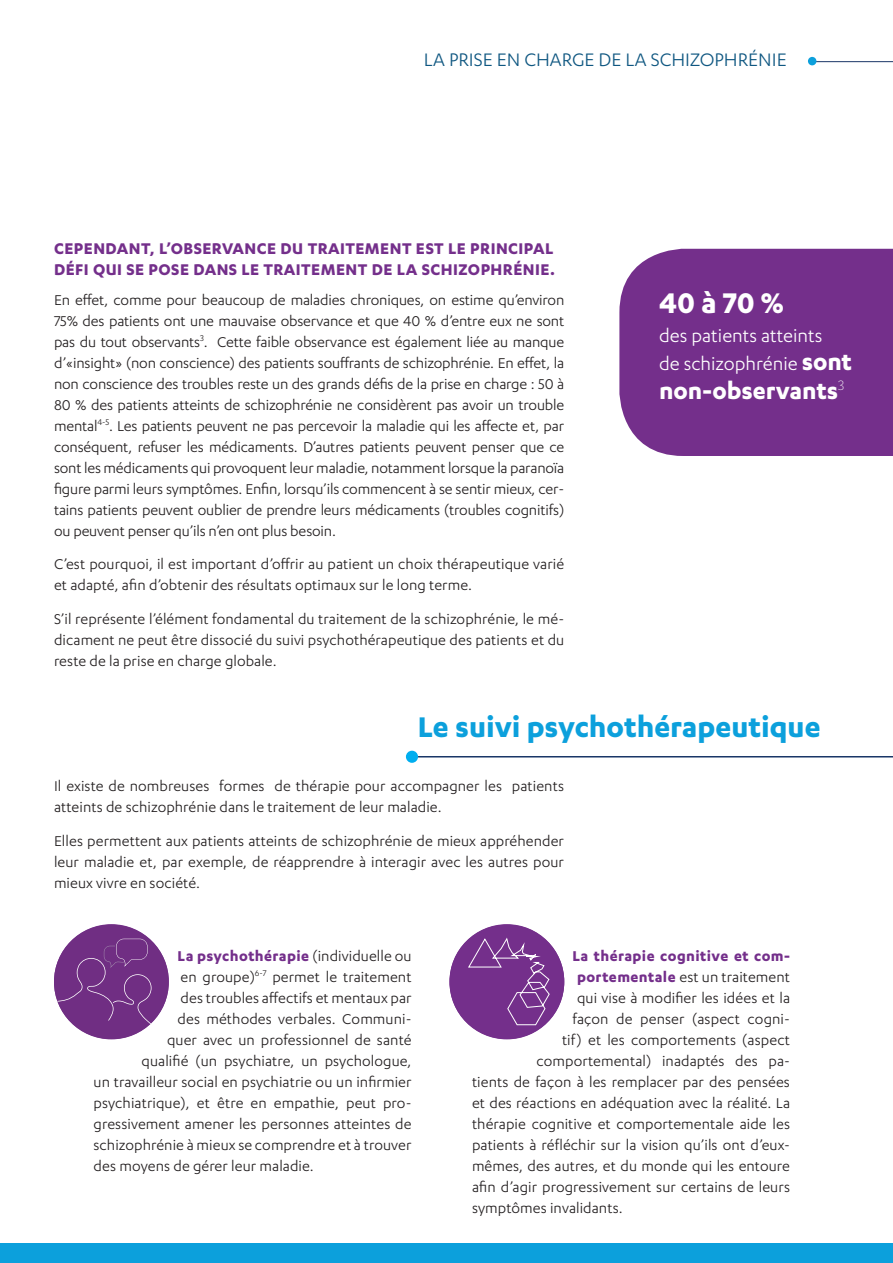
<style>
.page{position:relative;width:893px;height:1263px;background:#fff}
.page>*{position:absolute;margin:0;border:0;box-sizing:border-box;transform-origin:0 0}
.t1{font:700 33px "Karbon";color:#0ca0dc}
.t2{font:700 33px "Karbon";color:#fff}
.t3{font:700 27px "Karbon";color:#fff}
.t4{font:21px/28.5px "Karbon";color:#fff}
.t5{font:21px "Karbon";color:#0f5781}
.t6{font:700 18px/21px "Karbon";letter-spacing:.025em;color:#742f8b}
.t7{font:16.5px/21px "Karbon";letter-spacing:.005em;color:#231f20;text-align:justify}
.t8{font:700 16.5px "Karbon";letter-spacing:.025em;color:#742f8b}
.s1{font-weight:700;font-size:27px}
.s2{font-weight:400;color:#231f20}
.s3{font-weight:700;color:#742f8b}
</style>
<div class="page">
<hr style="left:812px;top:61px;width:81px;height:1px;background:#193667">
<div style="left:808px;top:57px;width:8px;height:8px;background:#0ca0dc;border-radius:50%"></div>
<div style="left:0;top:1243px;width:893px;height:20px;background:#0ca0dc"></div>
<div style="left:619px;top:249px;width:274px;height:207px;background:#742f8b"></div>
<div style="left:406px;top:751px;width:12px;height:12px;background:#00aeef;border-radius:50%"></div>
<hr style="left:418px;top:756px;width:475px;height:1px;background:#193667">
<div style="left:54px;top:924px;width:115px;height:115px;background:#702e83;border-radius:50%"></div>
<svg style="left:57px;top:939px;width:95px;height:85px"></svg>
<div style="left:449px;top:924px;width:115px;height:115px;background:#742f8b;border-radius:50%"></div>
<svg style="left:468px;top:938px;width:82px;height:87px"></svg>
<p class="t5" style="left:424px;top:48px;width:364px">LA PRISE EN CHARGE DE LA SCHIZOPHRÉNIE</p>
<p class="t6" style="left:54px;top:237px;width:502px">CEPENDANT, L’OBSERVANCE DU TRAITEMENT EST LE PRINCIPAL<br>DÉFI QUI SE POSE DANS LE TRAITEMENT DE LA SCHIZOPHRÉNIE.</p>
<p class="t7" style="left:54px;top:289px;width:512px">En effet, comme pour beaucoup de maladies chroniques, on estime qu’environ 75% des patients ont une mauvaise observance et que 40 % d’entre eux ne sont pas du tout observants<sup>3</sup>. Cette faible observance est également liée au manque d’«insight» (non conscience) des patients souffrants de schizophrénie. En effet, la non conscience des troubles reste un des grands défis de la prise en charge : 50 à 80 % des patients atteints de schizophrénie ne considèrent pas avoir un trouble mental<sup>4-5</sup>. Les patients peuvent ne pas percevoir la maladie qui les affecte et, par conséquent, refuser les médicaments. D’autres patients peuvent penser que ce sont les médicaments qui provoquent leur maladie, notamment lorsque la paranoïa figure parmi leurs symptômes. Enfin, lorsqu’ils commencent à se sentir mieux, cer&shy;tains patients peuvent oublier de prendre leurs médicaments (troubles cognitifs) ou peuvent penser qu’ils n’en ont plus besoin.</p>
<p class="t7" style="left:54px;top:553px;width:512px">C’est pourquoi, il est important d’offrir au patient un choix thérapeutique varié et adapté, afin d’obtenir des résultats optimaux sur le long terme.</p>
<p class="t7" style="left:54px;top:608px;width:512px">S’il représente l’élément fondamental du traitement de la schizophrénie, le mé&shy;dicament ne peut être dissocié du suivi psychothérapeutique des patients et du reste de la prise en charge globale.</p>
<h1 class="t2" style="left:659px;top:284px;width:126px">40 à 70 %</h1>
<p class="t4" style="left:659px;top:320px;width:194px">des patients atteints<br>de schizophrénie <span class="s1">sont</span></p>
<h2 class="t3" style="left:659px;top:375px;width:187px">non-observants<sup>3</sup></h2>
<h1 class="t1" style="left:418px;top:708px;width:404px">Le suivi psychothérapeutique</h1>
<p class="t7" style="left:54px;top:775px;width:512px">Il existe de nombreuses formes de thérapie pour accompagner les patients atteints de schizophrénie dans le traitement de leur maladie.</p>
<p class="t7" style="left:54px;top:830px;width:512px">Elles permettent aux patients atteints de schizophrénie de mieux appréhender leur maladie et, par exemple, de réapprendre à interagir avec les autres pour mieux vivre en société.</p>
<p class="t8" style="left:178px;top:946px;width:236px">La psychothérapie <span class="s2">(individuelle ou</span></p>
<p class="t7" style="left:181px;top:965px;width:232px">en groupe)<sup>6-7</sup> permet le traitement</p>
<p class="t7" style="left:181px;top:986px;width:233px">des troubles affectifs et mentaux par</p>
<p class="t7" style="left:178px;top:1007px;width:236px">des méthodes verbales. Communi-</p>
<p class="t7" style="left:167px;top:1028px;width:246px">quer avec un professionnel de santé</p>
<p class="t7" style="left:142px;top:1049px;width:272px">qualifié (un psychiatre, un psychologue,</p>
<p class="t7" style="left:94px;top:1070px;width:320px">un travailleur social en psychiatrie ou un infirmier</p>
<p class="t7" style="left:94px;top:1091px;width:320px">psychiatrique), et être en empathie, peut pro-</p>
<p class="t7" style="left:94px;top:1112px;width:319px">gressivement amener les personnes atteintes de</p>
<p class="t7" style="left:94px;top:1133px;width:319px">schizophrénie à mieux se comprendre et à trouver</p>
<p class="t7" style="left:94px;top:1155px;width:222px">des moyens de gérer leur maladie.</p>
<p class="t8" style="left:572px;top:947px;width:219px">La thérapie cognitive et com-</p>
<p class="t7" style="left:577px;top:966px;width:214px"><span class="s3">portementale</span> est un traitement</p>
<p class="t7" style="left:577px;top:987px;width:215px">qui vise à modifier les idées et la</p>
<p class="t7" style="left:572px;top:1008px;width:219px">façon de penser (aspect cogni-</p>
<p class="t7" style="left:562px;top:1029px;width:229px">tif) et les comportements (aspect</p>
<p class="t7" style="left:536px;top:1050px;width:255px">comportemental) inadaptés des pa-</p>
<p class="t7" style="left:472px;top:1071px;width:319px">tients de façon à les remplacer par des pensées</p>
<p class="t7" style="left:472px;top:1092px;width:320px">et des réactions en adéquation avec la réalité. La</p>
<p class="t7" style="left:472px;top:1113px;width:319px">thérapie cognitive et comportementale aide les</p>
<p class="t7" style="left:472px;top:1134px;width:320px">patients à réfléchir sur la vision qu’ils ont d’eux-</p>
<p class="t7" style="left:472px;top:1155px;width:319px">mêmes, des autres, et du monde qui les entoure</p>
<p class="t7" style="left:472px;top:1176px;width:319px">afin d’agir progressivement sur certains de leurs</p>
<p class="t7" style="left:472px;top:1197px;width:152px">symptômes invalidants.</p>
</div>
